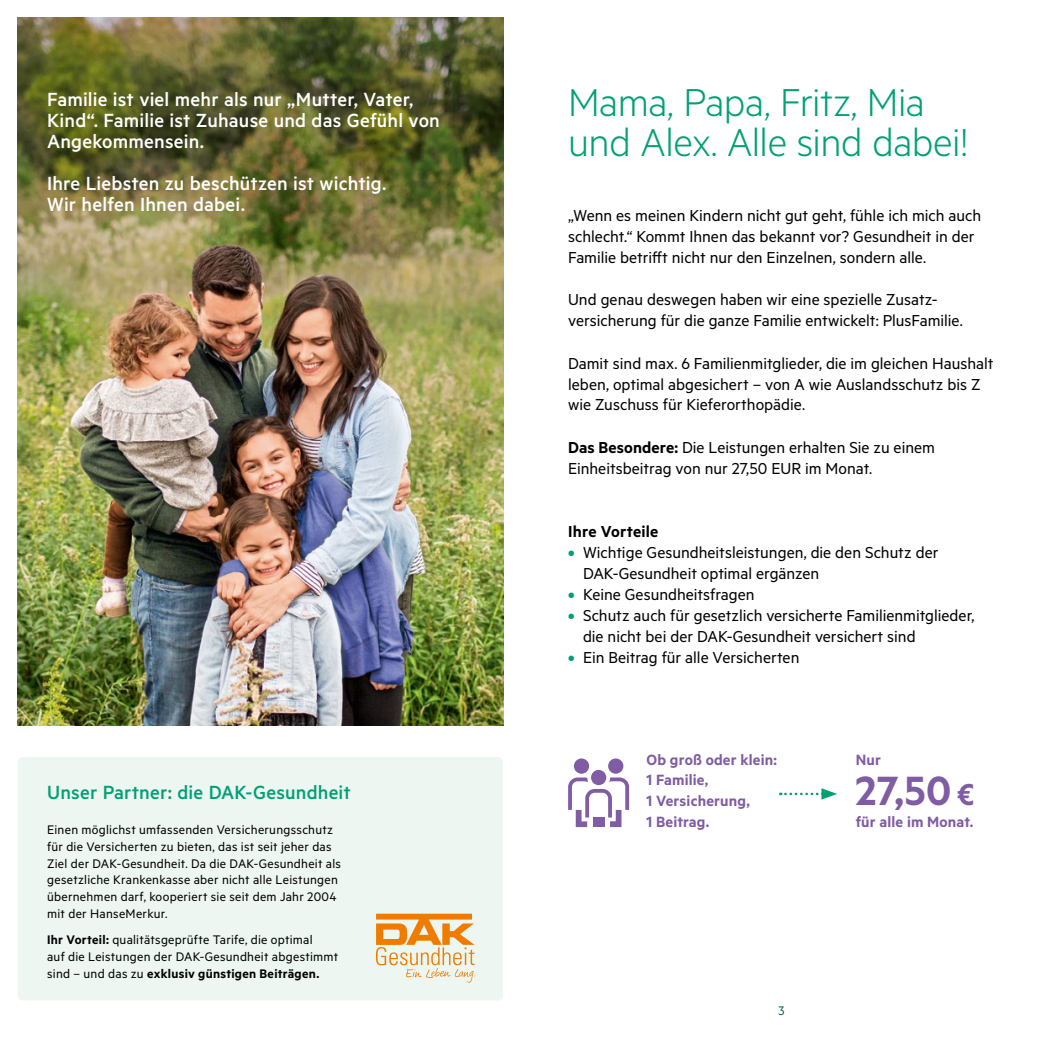
<style>
.page{position:relative;width:1042px;height:1042px;background:#fff}
.page>*{position:absolute;margin:0;border:0;box-sizing:border-box;transform-origin:0 0}
.t1{font:600 46.02px "Metric Alt";color:#7f5ca3}
.t2{font:300 43.75px/39.4px "Metric Alt";letter-spacing:-.01em;color:#00a075}
.t3{font:500 21.35px/21px "Metric Alt";letter-spacing:.01em;color:#fff}
.t4{font:500 21.35px "Metric Alt";letter-spacing:.01em;color:#00a075}
.t5{font:17.85px/21px "Metric Alt";color:#000}
.t6{font:600 17.85px "Metric Alt";letter-spacing:.015em;color:#000}
.t7{font:600 16.8px/20.7px "Metric Alt";letter-spacing:.01em;color:#7f5ca3}
.t8{font:14px/16.6px "Metric Alt";letter-spacing:.02em;color:#000}
.t9{font:14px "Metric Alt";color:#005e52}
.s1{font-weight:600}
.s2{font-weight:600;color:#00a075}
.s3{font-size:33.95px}
</style>
<div class="page">
<img style="left:18px;top:18px;width:485px;height:707px">
<div style="left:18px;top:757px;width:485px;height:243px;background:#edf6f1;border-radius:5px"></div>
<svg style="left:376px;top:913px;width:99px;height:69px"></svg>
<div style="left:574px;top:758px;width:15px;height:16px;background:#7f5ca3;border-radius:50%"></div>
<div style="left:608px;top:758px;width:15px;height:16px;background:#7f5ca3;border-radius:50%"></div>
<div style="left:591px;top:770px;width:15px;height:15px;background:#7f5ca3;border-radius:50%"></div>
<svg style="left:568px;top:777px;width:61px;height:50px"></svg>
<svg style="left:780px;top:788px;width:57px;height:11px"></svg>
<p class="t3" style="left:47px;top:88px;width:394px">Familie ist viel mehr als nur „Mutter, Vater,<br>Kind“. Familie ist Zuhause und das Gefühl von<br>Angekommensein.</p>
<p class="t3" style="left:47px;top:172px;width:341px">Ihre Liebsten zu beschützen ist wichtig.<br>Wir helfen Ihnen dabei.</p>
<p class="t4" style="left:47px;top:780px;width:305px">Unser Partner: die DAK-Gesundheit</p>
<p class="t8" style="left:47px;top:821px;width:295px">Einen möglichst umfassenden Versicherungsschutz für die Versicherten zu bieten, das ist seit jeher das Ziel der DAK-Gesundheit. Da die DAK-Gesundheit als gesetzliche Krankenkasse aber nicht alle Leistungen übernehmen darf, kooperiert sie seit dem Jahr 2004 mit der HanseMerkur.</p>
<p class="t8" style="left:47px;top:931px;width:293px"><span class="s1">Ihr Vorteil:</span> qualitätsgeprüfte Tarife, die optimal<br>auf die Leistungen der DAK-Gesundheit abgestimmt sind – und das zu <span class="s1">exklusiv günstigen Beiträgen.</span></p>
<h2 class="t2" style="left:568px;top:81px;width:402px">Mama, Papa, Fritz, Mia und Alex. Alle sind dabei!</h2>
<p class="t5" style="left:568px;top:205px;width:414px">„Wenn es meinen Kindern nicht gut geht, fühle ich mich auch schlecht.“ Kommt Ihnen das bekannt vor? Gesundheit in der<br>Familie betrifft nicht nur den Einzelnen, sondern alle.</p>
<p class="t5" style="left:568px;top:289px;width:396px">Und genau deswegen haben wir eine spezielle Zusatz&shy;versicherung für die ganze Familie entwickelt: PlusFamilie.</p>
<p class="t5" style="left:568px;top:352px;width:427px">Damit sind max. 6 Familienmitglieder, die im gleichen Haushalt leben, optimal abgesichert – von A wie Auslandsschutz bis Z wie Zuschuss für Kieferorthopädie.</p>
<p class="t5" style="left:568px;top:436px;width:368px"><span class="s1">Das Besondere:</span> Die Leistungen erhalten Sie zu einem<br>Einheitsbeitrag von nur 27,50 EUR im Monat.</p>
<p class="t6" style="left:568px;top:520px;width:92px">Ihre Vorteile</p>
<p class="t5" style="left:583px;top:541px;width:357px;text-indent:-15px"><span class="s2">•</span> Wichtige Gesundheitsleistungen, die den Schutz der<br>DAK-Gesundheit optimal ergänzen</p>
<p class="t5" style="left:568px;top:583px;width:188px"><span class="s2">•</span> Keine Gesundheitsfragen</p>
<p class="t5" style="left:583px;top:604px;width:393px;text-indent:-15px"><span class="s2">•</span> Schutz auch für gesetzlich versicherte Familienmitglieder, die nicht bei der DAK-Gesundheit versichert sind</p>
<p class="t5" style="left:568px;top:646px;width:233px"><span class="s2">•</span> Ein Beitrag für alle Versicherten</p>
<p class="t7" style="left:646px;top:748px;width:132px">Ob groß oder klein:<br>1 Familie,<br>1 Versicherung,<br>1 Beitrag.</p>
<p class="t7" style="left:856px;top:748px;width:27px">Nur</p>
<h1 class="t1" style="left:855px;top:763px;width:120px">27,50 <span class="s3">€</span></h1>
<p class="t7" style="left:856px;top:811px;width:119px">für alle im Monat.</p>
<p class="t9" style="left:778px;top:1002px;width:8px">3</p>
</div>
